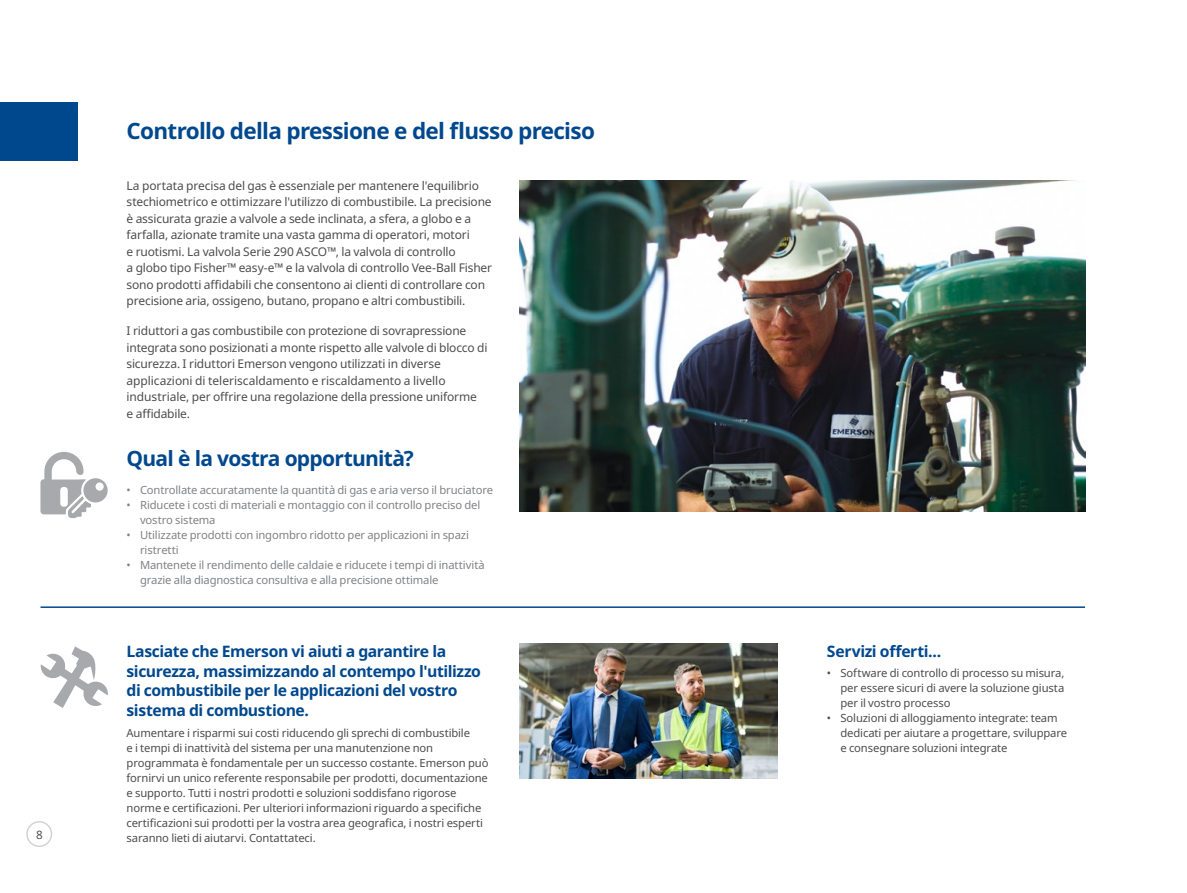
<style>
.page{position:relative;width:1187px;height:893px;background:#fff}
.page>*{position:absolute;margin:0;border:0;box-sizing:border-box;transform-origin:0 0}
.t1{font:700 22.5px "Noto Sans";letter-spacing:-.03em;color:#00488e}
.SMALLEST{font:700 21px "Noto Sans";letter-spacing:-.035em;color:#00488e}
.SMALLEST-2{font:700 15.75px/19.5px "Noto Sans";letter-spacing:-.025em;color:#00488e}
.t2{font:12px/16.5px "Noto Sans";letter-spacing:-.015em;color:#4d4d4f}
.t3{font:11.55px "Noto Sans";color:#4d4d4f}
.SMALLEST-3{font:11.25px/15px "Noto Sans";letter-spacing:-.01em;color:#4d4d4f}
.SMALLEST-4{font:11.25px/15px "Noto Sans";letter-spacing:-.01em;color:#808285}
</style>
<div class="page">
<div style="left:26px;top:821px;width:26px;height:26px;border:2px solid #d1d3d4;border-radius:50%"></div>
<div style="left:0;top:102px;width:77px;height:58px;background:#00488e"></div>
<img style="left:519px;top:180px;width:565px;height:331px">
<svg style="left:40px;top:452px;width:68px;height:66px"></svg>
<svg style="left:41px;top:646px;width:67px;height:62px"></svg>
<hr style="left:40px;top:606px;width:1044px;height:2px;background:#00488e">
<img style="left:519px;top:644px;width:258px;height:134px">
<p class="t3" style="left:36px;top:828px;width:8px">8</p>
<p class="t1" style="left:126px;top:118px;width:470px">Controllo della pressione e del flusso preciso</p>
<p class="t2" style="left:126px;top:177px;width:367px">La portata precisa del gas è essenziale per mantenere l'equilibrio stechiometrico e ottimizzare l'utilizzo di combustibile. La precisione è assicurata grazie a valvole a sede inclinata, a sfera, a globo e a farfalla, azionate tramite una vasta gamma di operatori, motori<br>e ruotismi. La valvola Serie 290 ASCO™, la valvola di controllo<br>a globo tipo Fisher™ easy-e™ e la valvola di controllo Vee-Ball Fisher sono prodotti affidabili che consentono ai clienti di controllare con precisione aria, ossigeno, butano, propano e altri combustibili.</p>
<p class="t2" style="left:126px;top:323px;width:362px">I riduttori a gas combustibile con protezione di sovrapressione integrata sono posizionati a monte rispetto alle valvole di blocco di sicurezza. I riduttori Emerson vengono utilizzati in diverse applicazioni di teleriscaldamento e riscaldamento a livello industriale, per offrire una regolazione della pressione uniforme<br>e affidabile.</p>
<p class="SMALLEST" style="left:126px;top:447px;width:289px">Qual è la vostra opportunità?</p>
<p class="SMALLEST-4" style="left:126px;top:483px;width:368px">• Controllate accuratamente la quantità di gas e aria verso il bruciatore</p>
<p class="SMALLEST-4" style="left:140px;top:498px;width:342px;text-indent:-14px">• Riducete i costi di materiali e montaggio con il controllo preciso del vostro sistema</p>
<p class="SMALLEST-4" style="left:140px;top:528px;width:330px;text-indent:-14px">• Utilizzate prodotti con ingombro ridotto per applicazioni in spazi ristretti</p>
<p class="SMALLEST-4" style="left:140px;top:558px;width:346px;text-indent:-14px">• Mantenete il rendimento delle caldaie e riducete i tempi di inattività grazie alla diagnostica consultiva e alla precisione ottimale</p>
<p class="SMALLEST-2" style="left:126px;top:642px;width:356px">Lasciate che Emerson vi aiuti a garantire la sicurezza, massimizzando al contempo l'utilizzo di combustibile per le applicazioni del vostro sistema di combustione.</p>
<p class="SMALLEST-3" style="left:126px;top:726px;width:363px">Aumentare i risparmi sui costi riducendo gli sprechi di combustibile<br>e i tempi di inattività del sistema per una manutenzione non programmata è fondamentale per un successo costante. Emerson può fornirvi un unico referente responsabile per prodotti, documentazione e supporto. Tutti i nostri prodotti e soluzioni soddisfano rigorose norme e certificazioni. Per ulteriori informazioni riguardo a specifiche certificazioni sui prodotti per la vostra area geografica, i nostri esperti saranno lieti di aiutarvi. Contattateci.</p>
<p class="SMALLEST-2" style="left:826px;top:642px;width:116px">Servizi offerti...</p>
<p class="SMALLEST-3" style="left:840px;top:665px;width:225px;text-align:justify;text-indent:-14px">• Software di controllo di processo su misura, per essere sicuri di avere la soluzione giusta per il vostro processo</p>
<p class="SMALLEST-3" style="left:840px;top:710px;width:228px;text-indent:-14px">• Soluzioni di alloggiamento integrate: team dedicati per aiutare a progettare, sviluppare e consegnare soluzioni integrate</p>
</div>
